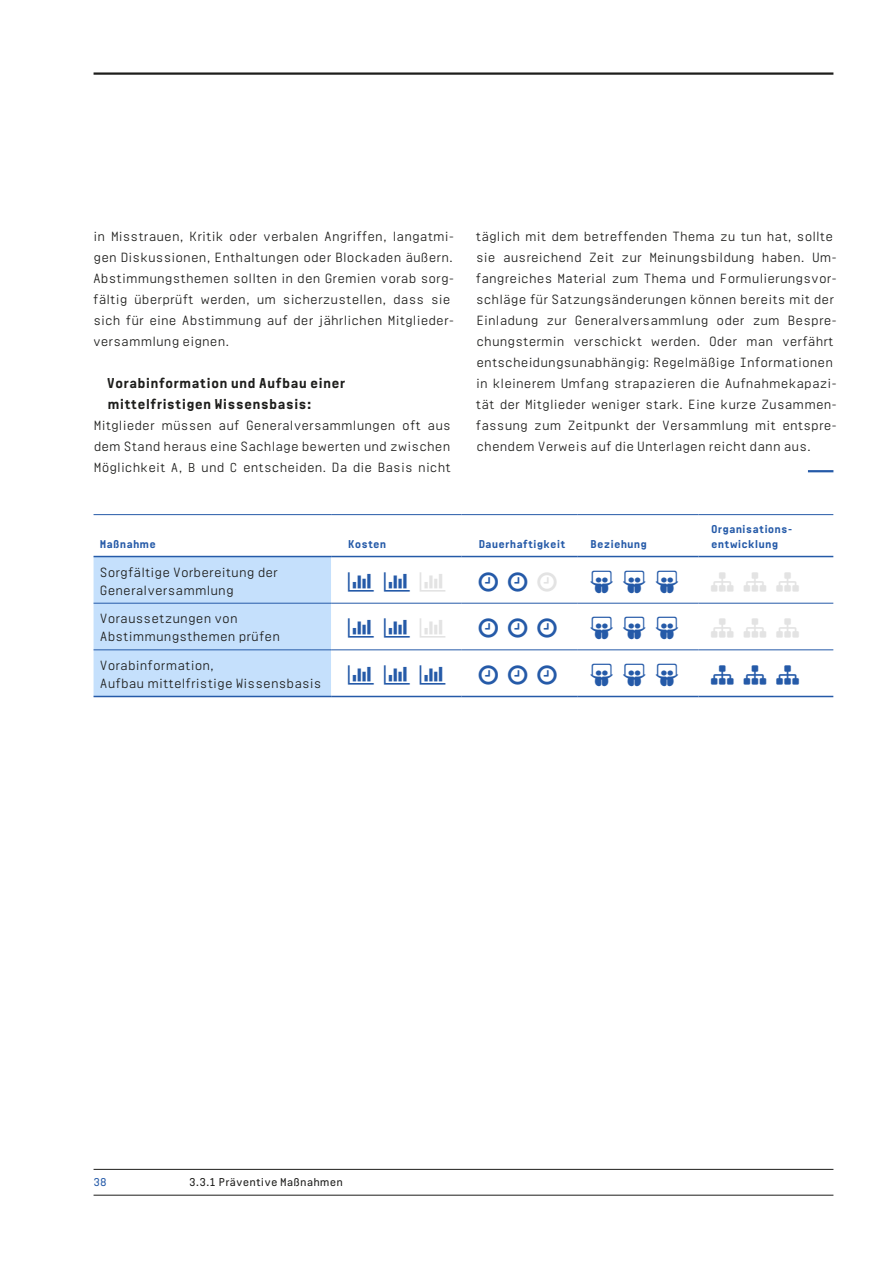
<style>
.page{position:relative;width:893px;height:1263px;background:#fff}
.page>*{position:absolute;margin:0;border:0;box-sizing:border-box;transform-origin:0 0}
.t1{font:22.5px "Font Awesome";color:#e3e3e3}
.t2{font:22.5px "Font Awesome";color:#255aa8}
.t3{font:900 15.6px/21px "Realtime";letter-spacing:.005em;color:#1d1d1b}
.t4{font:14.55px/21px "Realtime";letter-spacing:.005em;color:#1d1d1b}
.t5{font:900 12.3px/15px "Realtime";letter-spacing:.005em;color:#255aa8}
.t6{font:600 12.3px "Realtime";letter-spacing:.005em;color:#1d1d1b}
.t7{font:600 12.3px "Realtime";color:#255aa8}
.s1{font-size:14.1px}
</style>
<div class="page">
<hr style="left:808px;top:470px;width:25px;height:2px;background:#255aa8">
<hr style="left:94px;top:514px;width:237px;height:1px;background:#255aa8">
<hr style="left:331px;top:514px;width:131px;height:1px;background:#255aa8">
<hr style="left:462px;top:514px;width:116px;height:1px;background:#255aa8">
<hr style="left:578px;top:514px;width:120px;height:1px;background:#255aa8">
<hr style="left:698px;top:514px;width:135px;height:1px;background:#255aa8">
<hr style="left:94px;top:696px;width:237px;height:1px;background:#255aa8">
<hr style="left:331px;top:696px;width:131px;height:1px;background:#255aa8">
<hr style="left:462px;top:696px;width:116px;height:1px;background:#255aa8">
<hr style="left:578px;top:696px;width:120px;height:1px;background:#255aa8">
<hr style="left:698px;top:696px;width:135px;height:1px;background:#255aa8">
<hr style="left:94px;top:1169px;width:739px;height:1px;background:#1d1d1b">
<hr style="left:94px;top:1195px;width:739px;height:1px;background:#1d1d1b">
<hr style="left:94px;top:72px;width:739px;height:3px;background:#1d1d1b">
<svg style="left:94px;top:515px;width:739px;height:181px"></svg>
<p class="t4" style="left:93px;top:225px;width:363px">in Misstrauen, Kritik oder verbalen Angriffen, langatmi&shy;gen Diskussionen, Enthaltungen oder Blockaden äußern.<br>Abstimmungsthemen sollten in den Gremien vorab sorg&shy;fältig überprüft werden, um sicherzustellen, dass sie sich für eine Abstimmung auf der jährlichen Mitglieder&shy;versammlung eignen.</p>
<p class="t3" style="left:107px;top:372px;width:240px">Vorabinformation und Aufbau einer mittelfristigen Wissensbasis:</p>
<p class="t4" style="left:94px;top:414px;width:359px;text-align:justify">Mitglieder müssen auf Generalversammlungen oft aus dem Stand heraus eine Sachlage bewerten und zwischen Möglichkeit <span class="s1">A, B</span> und <span class="s1">C</span> entscheiden. Da die Basis nicht</p>
<p class="t4" style="left:476px;top:225px;width:363px">täglich mit dem betreffenden Thema zu tun hat, sollte sie ausreichend Zeit zur Meinungsbildung haben. Um&shy;fangreiches Material zum Thema und Formulierungsvor&shy;schläge für Satzungsänderungen können bereits mit der Einladung zur Generalversammlung oder zum Bespre&shy;chungstermin verschickt werden. Oder man verfährt entscheidungsunabhängig: Regelmäßige Informationen in kleinerem Umfang strapazieren die Aufnahmekapazi&shy;tät der Mitglieder weniger stark. Eine kurze Zusammen&shy;fassung zum Zeitpunkt der Versammlung mit entspre&shy;chendem Verweis auf die Unterlagen reicht dann aus.</p>
<p class="t5" style="left:100px;top:536px;width:58px">Maßnahme</p>
<p class="t5" style="left:348px;top:536px;width:40px">Kosten</p>
<p class="t5" style="left:479px;top:536px;width:88px">Dauerhaftigkeit</p>
<p class="t5" style="left:590px;top:536px;width:58px">Beziehung</p>
<p class="t5" style="left:711px;top:521px;width:83px">Organisations&shy;entwicklung</p>
<p class="t4" style="left:100px;top:562px;width:180px;line-height:18px">Sorgfältige Vorbereitung der<br>Generalversammlung</p>
<h1 class="t1" style="left:711px;top:570px;width:89px">➔ ➔ ➔</h1>
<p class="t4" style="left:100px;top:609px;width:182px;line-height:18px">Voraussetzungen von<br>Abstimmungsthemen prüfen</p>
<h1 class="t1" style="left:711px;top:617px;width:89px">➔ ➔ ➔</h1>
<p class="t4" style="left:100px;top:655px;width:223px;line-height:18px">Vorabinformation,<br>Aufbau mittelfristige Wissensbasis</p>
<h1 class="t2" style="left:711px;top:663px;width:89px">➔ ➔ ➔</h1>
<p class="t7" style="left:94px;top:1174px;width:15px">38</p>
<p class="t6" style="left:189px;top:1174px;width:155px">3.3.1 Präventive Maßnahmen</p>
</div>
